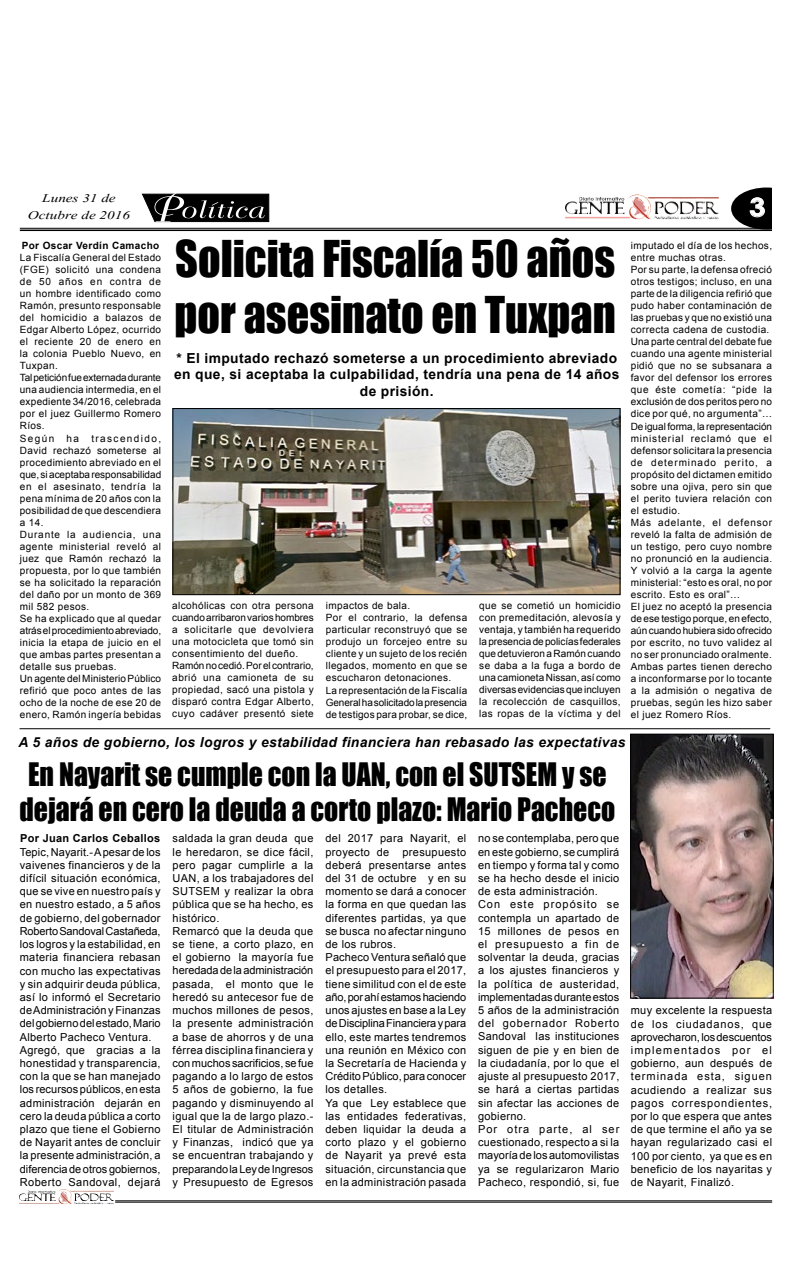
<style>
.page{position:relative;width:792px;height:1276px;background:#fff}
.page>*{position:absolute;margin:0;border:0;box-sizing:border-box;transform-origin:0 0}
.t1{font:46.6px/55.7px "Impact";color:#000;scale:.95 1}
.t2{font:29.7px/35.5px "Impact";color:#000;scale:.93 1}
.t3{font:700 25.2px "Century Gothic";color:#fff;scale:1.14 1}
.t4{font:14.6px/17.6px "Vijaya";color:#000;text-align:center;scale:1.29 1}
.t5{font:700 13.8px/16.6px "Arial";letter-spacing:.03em;color:#000;text-align:center}
.t6{font:italic 700 13.8px "Arial";letter-spacing:.03em;color:#000}
.t7{font:11px/13.2px "Arial";letter-spacing:.03em;color:#000}
.t8{font:700 11px "Arial";letter-spacing:.03em;color:#000}
.t9{font:10px/12px "Arial";letter-spacing:.04em;color:#000}
.t10{font:700 10px "Arial";letter-spacing:.04em;color:#000}
</style>
<div class="page">
<img style="left:633px;top:215px;width:15px;height:2px">
<svg style="left:731px;top:187px;width:41px;height:41px"></svg>
<hr style="left:20px;top:228px;width:752px;height:1px;background:#000">
<hr style="left:20px;top:229px;width:752px;height:2px;background:#000">
<img style="left:627px;top:195px;width:23px;height:20px">
<hr style="left:115px;top:1200px;width:657px;height:1px;background:#000">
<hr style="left:115px;top:1201px;width:657px;height:1px;background:#000">
<img style="left:57px;top:1189px;width:15px;height:12px">
<svg style="left:141px;top:193px;width:129px;height:30px;background:#3e3e3e"></svg>
<hr style="left:20px;top:728px;width:750px;height:1px;background:#000">
<img style="left:174px;top:410px;width:445px;height:183px">
<div style="left:172px;top:408px;width:449px;height:187px;border:1px solid #000"></div>
<img style="left:632px;top:735px;width:140px;height:261px">
<div style="left:630px;top:733px;width:144px;height:265px;border:1px solid #000"></div>
<h3 class="t4" style="left:28px;top:187px;width:81px">Lunes 31 de<br>Octubre de 2016</h3>
<p class="t10" style="left:22px;top:239px;width:139px">Por Oscar Verdín Camacho</p>
<p class="t9" style="left:20px;top:252px;width:143px">La Fiscalía General del Estado (FGE) solicitó una condena de 50 años en contra de un hombre identificado como<br>Ramón, presunto responsable del homicidio a balazos de<br>Edgar Alberto López, ocurrido el reciente 20 de enero en la colonia Pueblo Nuevo, en<br>Tuxpan.<br>Tal petición fue externada durante una audiencia intermedia, en el expediente 34/2016, celebrada por el juez Guillermo Romero<br>Ríos.<br>Según ha trascendido,<br>David rechazó someterse al procedimiento abreviado en el que, si aceptaba responsabilidad en el asesinato, tendría la pena mínima de 20 años con la posibilidad de que descendiera a 14.<br>Durante la audiencia, una agente ministerial reveló al juez que Ramón rechazó la propuesta, por lo que también se ha solicitado la reparación del daño por un monto de 369 mil 582 pesos.<br>Se ha explicado que al quedar atrás el procedimiento abreviado, inicia la etapa de juicio en el que ambas partes presentan a detalle sus pruebas.<br>Un agente del Ministerio Público refirió que poco antes de las ocho de la noche de ese 20 de enero, Ramón ingería bebidas</p>
<h1 class="t1" style="left:175px;top:230px;width:466px">Solicita Fiscalía 50 años por asesinato en Tuxpan</h1>
<p class="t5" style="left:174px;top:350px;width:447px">* El imputado rechazó someterse a un procedimiento abreviado en que, si aceptaba la culpabilidad, tendría una pena de 14 años de prisión.</p>
<p class="t9" style="left:172px;top:600px;width:143px">alcohólicas con otra persona cuando arribaron varios hombres a solicitarle que devolviera una motocicleta que tomó sin consentimiento del dueño.<br>Ramón no cedió. Por el contrario, abrió una camioneta de su propiedad, sacó una pistola y disparó contra Edgar Alberto, cuyo cadáver presentó siete</p>
<p class="t9" style="left:326px;top:600px;width:143px">impactos de bala.<br>Por el contrario, la defensa particular reconstruyó que se produjo un forcejeo entre su cliente y un sujeto de los recién llegados, momento en que se escucharon detonaciones.<br>La representación de la Fiscalía<br>General ha solicitado la presencia de testigos para probar, se dice,</p>
<p class="t9" style="left:479px;top:600px;width:143px;text-align:justify">que se cometió un homicidio con premeditación, alevosía y ventaja, y también ha requerido la presencia de policías federales que detuvieron a Ramón cuando se daba a la fuga a bordo de una camioneta Nissan, así como diversas evidencias que incluyen la recolección de casquillos, las ropas de la víctima y del</p>
<h3 class="t3" style="left:749px;top:188px;width:16px">3</h3>
<p class="t9" style="left:631px;top:240px;width:143px">imputado el día de los hechos, entre muchas otras.<br>Por su parte, la defensa ofreció otros testigos; incluso, en una parte de la diligencia refirió que pudo haber contaminación de las pruebas y que no existió una correcta cadena de custodia.<br>Una parte central del debate fue cuando una agente ministerial pidió que no se subsanara a favor del defensor los errores que éste cometía: “pide la exclusión de dos peritos pero no dice por qué, no argumenta”…<br>De igual forma, la representación ministerial reclamó que el defensor solicitara la presencia de determinado perito, a propósito del dictamen emitido sobre una ojiva, pero sin que el perito tuviera relación con el estudio.<br>Más adelante, el defensor reveló la falta de admisión de un testigo, pero cuyo nombre no pronunció en la audiencia.<br>Y volvió a la carga la agente ministerial: “esto es oral, no por escrito. Esto es oral”…<br>El juez no aceptó la presencia de ese testigo porque, en efecto, aún cuando hubiera sido ofrecido por escrito, no tuvo validez al no ser pronunciado oralmente.<br>Ambas partes tienen derecho a inconformarse por lo tocante a la admisión o negativa de pruebas, según les hizo saber el juez Romero Ríos.</p>
<p class="t6" style="left:18px;top:733px;width:609px">A 5 años de gobierno, los logros y estabilidad financiera han rebasado las expectativas</p>
<h2 class="t2" style="left:20px;top:755px;width:642px">En Nayarit se cumple con la UAN, con el SUTSEM y se dejará en cero la deuda a corto plazo: Mario Pacheco</h2>
<p class="t8" style="left:20px;top:830px;width:142px">Por Juan Carlos Ceballos</p>
<p class="t7" style="left:20px;top:845px;width:142px">Tepic, Nayarit.- A pesar de los vaivenes financieros y de la difícil situación económica, que se vive en nuestro país y en nuestro estado, a 5 años de gobierno, del gobernador<br>Roberto Sandoval Castañeda, los logros y la estabilidad, en materia financiera rebasan con mucho las expectativas y sin adquirir deuda pública, así lo informó el Secretario de Administración y Finanzas del gobierno del estado, Mario<br>Alberto Pacheco Ventura.<br>Agregó, que gracias a la honestidad y transparencia, con la que se han manejado los recursos públicos, en esta administración dejarán en cero la deuda pública a corto plazo que tiene el Gobierno de Nayarit antes de concluir la presente administración, a diferencia de otros gobiernos,<br>Roberto Sandoval, dejará</p>
<p class="t7" style="left:173px;top:832px;width:142px">saldada la gran deuda que le heredaron, se dice fácil, pero pagar cumplirle a la<br>UAN, a los trabajadores del<br>SUTSEM y realizar la obra pública que se ha hecho, es histórico.<br>Remarcó que la deuda que se tiene, a corto plazo, en el gobierno la mayoría fue heredada de la administración pasada, el monto que le heredó su antecesor fue de muchos millones de pesos, la presente administración a base de ahorros y de una férrea disciplina financiera y con muchos sacrificios, se fue pagando a lo largo de estos<br>5 años de gobierno, la fue pagando y disminuyendo al igual que la de largo plazo.-<br>El titular de Administración y Finanzas, indicó que ya se encuentran trabajando y preparando la Ley de Ingresos y Presupuesto de Egresos</p>
<p class="t7" style="left:325px;top:832px;width:142px">del 2017 para Nayarit, el proyecto de presupuesto deberá presentarse antes del 31 de octubre y en su momento se dará a conocer la forma en que quedan las diferentes partidas, ya que se busca no afectar ninguno de los rubros.<br>Pacheco Ventura señaló que el presupuesto para el 2017, tiene similitud con el de este año, por ahí estamos haciendo unos ajustes en base a la Ley de Disciplina Financiera y para ello, este martes tendremos una reunión en México con la Secretaría de Hacienda y<br>Crédito Público, para conocer los detalles.<br>Ya que Ley establece que las entidades federativas, deben liquidar la deuda a corto plazo y el gobierno de Nayarit ya prevé esta situación, circunstancia que en la administración pasada</p>
<p class="t7" style="left:478px;top:832px;width:143px">no se contemplaba, pero que en este gobierno, se cumplirá en tiempo y forma tal y como se ha hecho desde el inicio de esta administración.<br>Con este propósito se contempla un apartado de<br>15 millones de pesos en el presupuesto a fin de solventar la deuda, gracias a los ajustes financieros y la política de austeridad, implementadas durante estos<br>5 años de la administración del gobernador Roberto<br>Sandoval las instituciones siguen de pie y en bien de la ciudadanía, por lo que el ajuste al presupuesto 2017, se hará a ciertas partidas sin afectar las acciones de gobierno.<br>Por otra parte, al ser cuestionado, respecto a si la mayoría de los automovilistas ya se regularizaron Mario<br>Pacheco, respondió, si, fue</p>
<p class="t7" style="left:631px;top:1003px;width:143px;text-align:justify">muy excelente la respuesta de los ciudadanos, que aprovecharon, los descuentos implementados por el gobierno, aun después de terminada esta, siguen acudiendo a realizar sus pagos correspondientes, por lo que espera que antes de que termine el año ya se hayan regularizado casi el 100 por ciento, ya que es en beneficio de los nayaritas y de Nayarit, Finalizó.</p>
</div>
